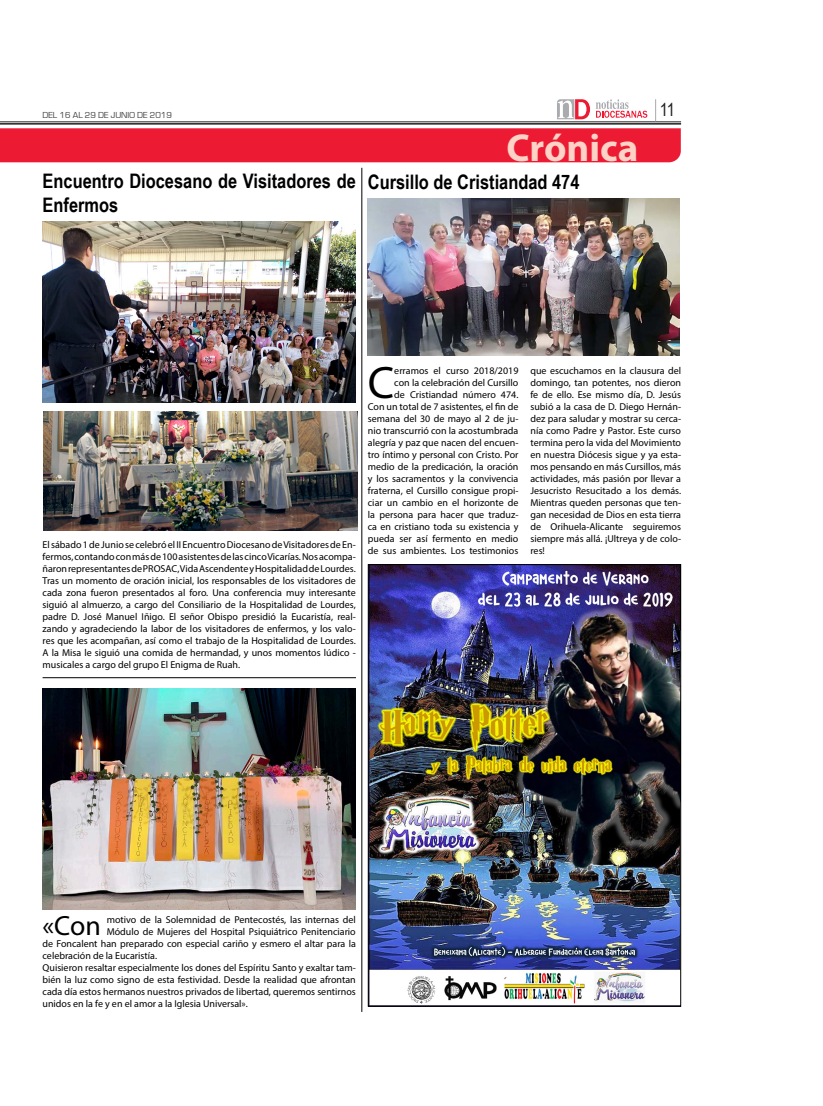
<style>
.page{position:relative;width:823px;height:1106px;background:#fff}
.page>*{position:absolute;margin:0;border:0;box-sizing:border-box;transform-origin:0 0}
.Párrafo_NODI{font:45.6px "Myriad Pro";color:#000}
.t1{font:700 39px "Myriad Pro";color:#fcd3c6}
.Párrafo_NODI-2{font:27.8px "Myriad Pro";color:#000}
.Párrafo_NODI-3{font:700 20px/24px "Arial Narrow";color:#000}
.t2{font:18px "Arial Narrow";color:#231f20}
.Párrafo_NODI-4{font:10px/12px "Myriad Pro";color:#000;text-align:justify}
.t3{font:9px "Eurostile";color:#3e3e3f}
</style>
<div class="page">
<hr style="left:0;top:122px;width:680px;height:1px;background:#231f20">
<hr style="left:0;top:123px;width:680px;height:2px;background:#231f20">
<svg style="left:557px;top:99px;width:32px;height:20px"></svg>
<svg style="left:596px;top:99px;width:51px;height:19px"></svg>
<div style="left:0;top:128px;width:680px;height:34px;background:#ed1a33"></div>
<img style="left:43px;top:688px;width:312px;height:221px">
<img style="left:369px;top:566px;width:309px;height:438px">
<div style="left:367px;top:564px;width:313px;height:442px;border:1px solid #000"></div>
<img style="left:43px;top:221px;width:313px;height:182px">
<hr style="left:43px;top:677px;width:313px;height:1px;background:#000">
<img style="left:43px;top:412px;width:314px;height:118px">
<img style="left:367px;top:199px;width:312px;height:156px">
<hr style="left:361px;top:168px;width:1px;height:843px;background:#000">
<p class="t3" style="left:43px;top:110px;width:131px">DEL 16 AL 29 DE JUNIO DE 2019</p>
<p class="t2" style="left:659px;top:97px;width:17px">11</p>
<p class="t1" style="left:506px;top:122px;width:133px">Crónica</p>
<p class="Párrafo_NODI-3" style="left:43px;top:168px;width:314px">Encuentro Diocesano de Visitadores de<br>Enfermos</p>
<p class="Párrafo_NODI-3" style="left:367px;top:169px;width:213px">Cursillo de Cristiandad 474</p>
<p class="Párrafo_NODI-4" style="left:43px;top:538px;width:314px">El sábado 1 de Junio se celebró el II Encuentro Diocesano de Visitadores de En&shy;fermos, contando con más de 100 asistentes de las cinco Vicarías. Nos acompa&shy;ñaron representantes de PROSAC, Vida Ascendente y Hospitalidad de Lourdes.<br>Tras un momento de oración inicial, los responsables de los visitadores de cada zona fueron presentados al foro. Una conferencia muy interesante siguió al almuerzo, a cargo del Consiliario de la Hospitalidad de Lourdes, padre D. José Manuel Iñigo. El señor Obispo presidió la Eucaristía, real&shy;zando y agradeciendo la labor de los visitadores de enfermos, y los valo&shy;res que les acompañan, así como el trabajo de la Hospitalidad de Lourdes.<br>A la Misa le siguió una comida de hermandad, y unos momentos lúdico - musicales a cargo del grupo El Enigma de Ruah.</p>
<p class="Párrafo_NODI" style="left:367px;top:355px;width:28px">C</p>
<p class="Párrafo_NODI-4" style="left:367px;top:365px;width:152px;text-align:right">erramos el curso 2018/2019<br>con la celebración del Cursillo<br>de Cristiandad número 474.<br>Con un total de 7 asistentes, el fin de semana del 30 de mayo al 2 de ju&shy;nio transcurrió con la acostumbrada alegría y paz que nacen del encuen&shy;tro íntimo y personal con Cristo. Por medio de la predicación, la oración y los sacramentos y la convivencia fraterna, el Cursillo consigue propi&shy;ciar un cambio en el horizonte de la persona para hacer que traduz&shy;ca en cristiano toda su existencia y pueda ser así fermento en medio de sus ambientes. Los testimonios</p>
<p class="Párrafo_NODI-4" style="left:530px;top:365px;width:152px">que escuchamos en la clausura del domingo, tan potentes, nos dieron fe de ello. Ese mismo día, D. Jesús subió a la casa de D. Diego Hernán&shy;dez para saludar y mostrar su cerca&shy;nía como Padre y Pastor. Este curso termina pero la vida del Movimiento en nuestra Diócesis sigue y ya esta&shy;mos pensando en más Cursillos, más actividades, más pasión por llevar a Jesucristo Resucitado a los demás.<br>Mientras queden personas que ten&shy;gan necesidad de Dios en esta tierra de Orihuela-Alicante seguiremos siempre más allá. ¡Ultreya y de colo&shy;res!</p>
<p class="Párrafo_NODI-2" style="left:43px;top:908px;width:60px">«Con</p>
<p class="Párrafo_NODI-4" style="left:107px;top:913px;width:250px">motivo de la Solemnidad de Pentecostés, las internas del</p>
<p class="Párrafo_NODI-4" style="left:107px;top:925px;width:250px">Módulo de Mujeres del Hospital Psiquiátrico Penitenciario</p>
<p class="Párrafo_NODI-4" style="left:43px;top:937px;width:314px">de Foncalent han preparado con especial cariño y esmero el altar para la</p>
<p class="Párrafo_NODI-4" style="left:43px;top:949px;width:116px">celebración de la Eucaristía.</p>
<p class="Párrafo_NODI-4" style="left:43px;top:961px;width:314px">Quisieron resaltar especialmente los dones del Espíritu Santo y exaltar tam&shy;bién la luz como signo de esta festividad. Desde la realidad que afrontan cada día estos hermanos nuestros privados de libertad, queremos sentirnos unidos en la fe y en el amor a la Iglesia Universal».</p>
</div>
